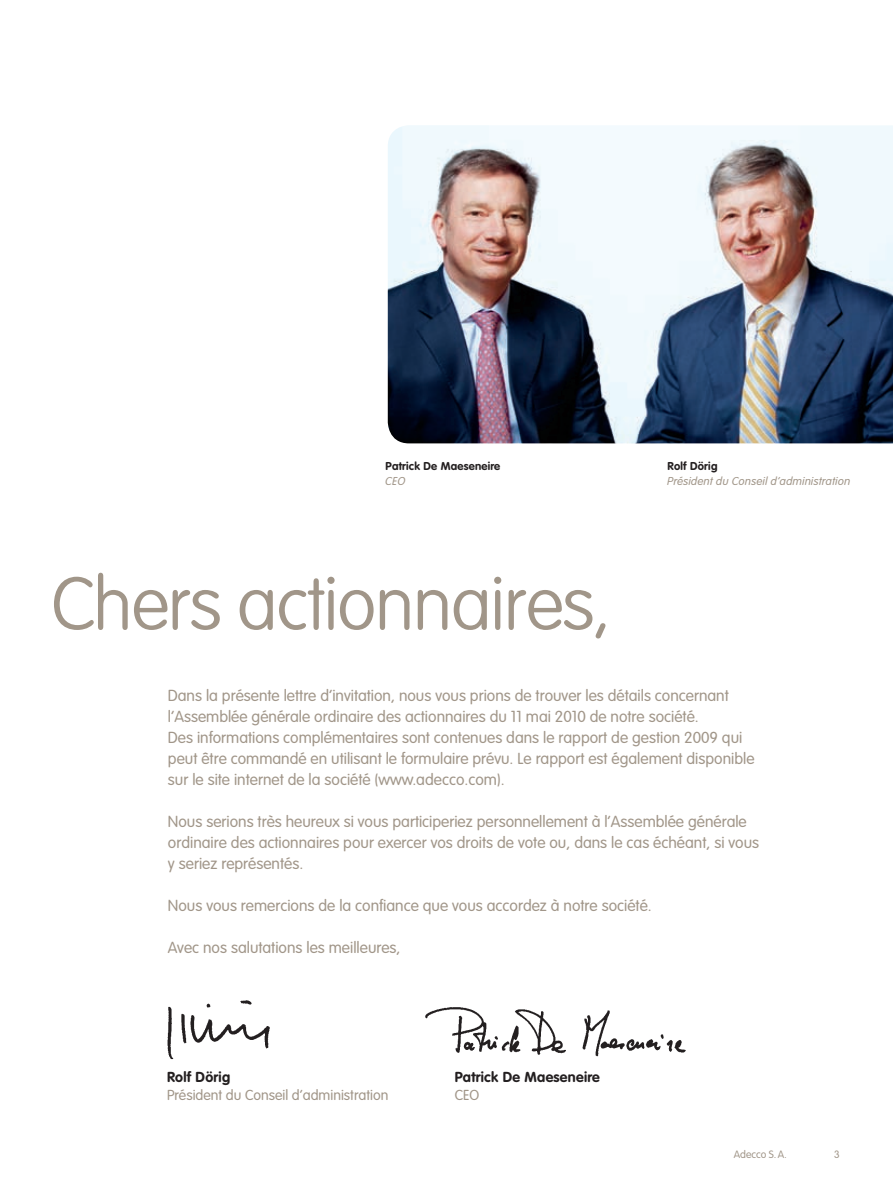
<style>
.page{position:relative;width:893px;height:1187px;background:#fff}
.page>*{position:absolute;margin:0;border:0;box-sizing:border-box;transform-origin:0 0}
.t1{font:100 73.5px "VAG Rounded LT";letter-spacing:-.02em;color:#a19689}
.t2{font:300 15.75px/21px "VAG Rounded LT";color:#a19689}
.t3{font:300 14.25px "VAG Rounded LT";color:#a19689}
.t4{font:700 14.25px "VAG Rounded LT";letter-spacing:.02em;color:#231f20}
.t5{font:italic 300 11.25px "VAG Rounded LT";letter-spacing:.02em;color:#a19689}
.t6{font:700 11.25px "VAG Rounded LT";letter-spacing:.02em;color:#231f20}
.t7{font:300 10.5px "VAG Rounded LT";letter-spacing:-.005em;color:#a19689}
</style>
<div class="page">
<img style="left:388px;top:125px;width:505px;height:318px">
<img style="left:167px;top:1000px;width:103px;height:60px">
<img style="left:425px;top:1007px;width:261px;height:50px">
<p class="t6" style="left:386px;top:459px;width:116px">Patrick De Maeseneire</p>
<p class="t5" style="left:386px;top:475px;width:21px">CEO</p>
<h1 class="t1" style="left:51px;top:561px;width:561px">Chers actionnaires,</h1>
<p class="t6" style="left:668px;top:459px;width:51px">Rolf Dörig</p>
<p class="t5" style="left:668px;top:474px;width:184px">Président du Conseil d’administration</p>
<p class="t2" style="left:168px;top:685px;width:588px">Dans la présente lettre d’invitation, nous vous prions de trouver les détails concernant l’Assemblée générale ordinaire des actionnaires du 11 mai 2010 de notre société.<br>Des informations complémentaires sont contenues dans le rapport de gestion 2009 qui peut être commandé en utilisant le formulaire prévu. Le rapport est également disponible sur le site internet de la société (www.adecco.com).</p>
<p class="t2" style="left:168px;top:811px;width:593px">Nous serions très heureux si vous participeriez personnellement à l’Assemblée générale ordinaire des actionnaires pour exercer vos droits de vote ou, dans le cas échéant, si vous y seriez représentés.</p>
<p class="t2" style="left:168px;top:895px;width:485px">Nous vous remercions de la confiance que vous accordez à notre société.</p>
<p class="t2" style="left:168px;top:937px;width:234px">Avec nos salutations les meilleures,</p>
<p class="t4" style="left:167px;top:1068px;width:65px">Rolf Dörig</p>
<p class="t3" style="left:167px;top:1086px;width:223px">Président du Conseil d’administration</p>
<p class="t4" style="left:455px;top:1068px;width:147px">Patrick De Maeseneire</p>
<p class="t3" style="left:455px;top:1086px;width:26px">CEO</p>
<p class="t7" style="left:734px;top:1147px;width:54px">Adecco S.A.</p>
<p class="t7" style="left:834px;top:1147px;width:7px">3</p>
</div>
